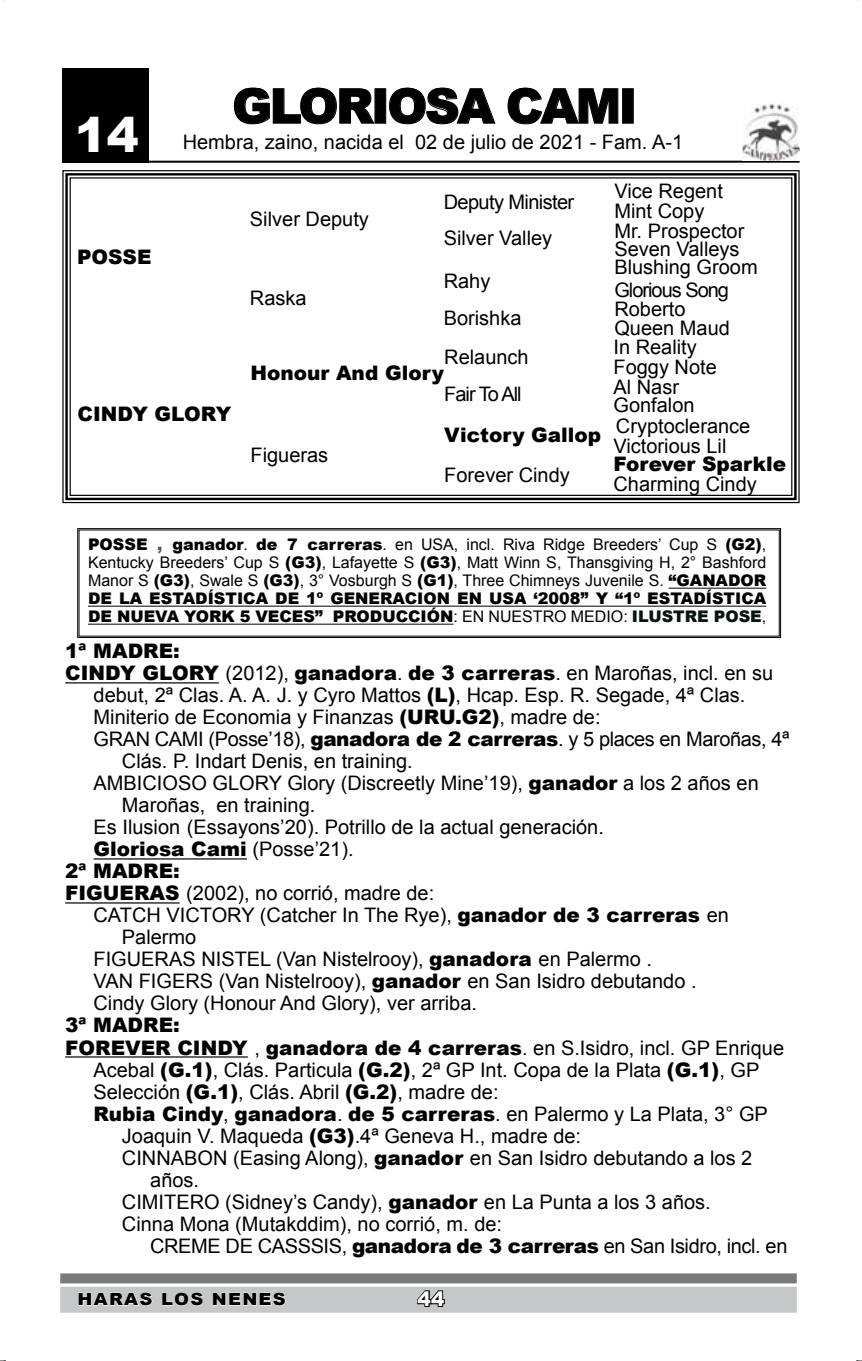
<style>
.page{position:relative;width:862px;height:1361px;background:#fff}
.page>*{position:absolute;margin:0;border:0;box-sizing:border-box;transform-origin:0 0}
.t1{font:900 48px "Arial";letter-spacing:-.05em;color:#000}
.t2{font:900 48px "Arial";color:#fff}
.t3{font:20px "Arial";color:#000}
.t4{font:900 20px "Arial";color:#000}
.t5{font:20px "Arial";letter-spacing:-.02em;color:#000}
.t6{font:20px "Arial";letter-spacing:-.05em;color:#000}
.t7{font:20px "Arial";letter-spacing:-.03em;color:#000}
.t8{font:900 20px "Arial";color:#fff}
.t9{font:900 16.8px "Arial";letter-spacing:.07em;color:#000;scale:1.08 1}
.t10{font:16px/18px "Arial";color:#000;text-align:justify}
.s1{font-weight:900}
.s2{font-weight:900;color:#58585a}
.s3{font-weight:900;color:#061414}
.s4{color:#061414}
.s5{font-weight:400}
</style>
<div class="page">
<div style="left:60px;top:1273px;width:737px;height:10px;background:#797a7c"></div>
<div style="left:60px;top:1286px;width:737px;height:26px;background:#c6c7c9"></div>
<div style="left:62px;top:68px;width:87px;height:94px;background:#000"></div>
<svg style="left:62px;top:170px;width:738px;height:334px"></svg>
<div style="left:65px;top:173px;width:731px;height:327px;border:2px solid #000"></div>
<hr style="left:62px;top:161px;width:737px;height:2px;background:#000">
<svg style="left:233px;top:87px;width:142px;height:38px"></svg>
<div style="left:375px;top:89px;width:11px;height:34px;border:1px solid #000"></div>
<svg style="left:389px;top:87px;width:107px;height:38px"></svg>
<svg style="left:507px;top:87px;width:112px;height:38px"></svg>
<div style="left:622px;top:89px;width:11px;height:34px;border:1px solid #000"></div>
<hr style="left:65px;top:682px;width:154px;height:1px;background:#000">
<hr style="left:94px;top:858px;width:153px;height:1px;background:#000">
<hr style="left:65px;top:902px;width:115px;height:1px;background:#000">
<hr style="left:65px;top:1056px;width:183px;height:1px;background:#000">
<svg style="left:417px;top:1290px;width:28px;height:17px"></svg>
<svg style="left:78px;top:1292px;width:75px;height:14px"></svg>
<svg style="left:162px;top:1292px;width:41px;height:14px"></svg>
<svg style="left:212px;top:1292px;width:74px;height:14px"></svg>
<svg style="left:77px;top:528px;width:704px;height:110px"></svg>
<img style="left:742px;top:104px;width:57px;height:57px">
<hr style="left:668px;top:588px;width:98px;height:1px;background:#000">
<hr style="left:88px;top:606px;width:678px;height:1px;background:#000">
<hr style="left:88px;top:624px;width:245px;height:1px;background:#000">
<hr style="left:333px;top:624px;width:120px;height:1px;background:#000">
<h1 class="t2" style="left:75px;top:100px;width:66px">14</h1>
<p class="t4" style="left:77px;top:242px;width:76px">POSSE</p>
<h1 class="t1" style="left:232px;top:71px;width:407px">GLORIOSA CAMI</h1>
<p class="t3" style="left:183px;top:129px;width:502px">Hembra, zaino, nacida el 02 de julio de 2021 - Fam. A-1</p>
<p class="t3" style="left:250px;top:206px;width:120px">Silver Deputy</p>
<p class="t3" style="left:250px;top:285px;width:58px">Raska</p>
<p class="t7" style="left:444px;top:189px;width:132px">Deputy Minister</p>
<p class="t3" style="left:444px;top:225px;width:110px">Silver Valley</p>
<p class="t3" style="left:444px;top:268px;width:48px">Rahy</p>
<p class="t3" style="left:444px;top:305px;width:79px">Borishka</p>
<p class="t3" style="left:614px;top:178px;width:110px">Vice Regent</p>
<p class="t3" style="left:614px;top:198px;width:92px">Mint Copy</p>
<p class="t3" style="left:614px;top:218px;width:132px">Mr. Prospector</p>
<p class="t3" style="left:614px;top:236px;width:127px">Seven Valleys</p>
<p class="t3" style="left:614px;top:254px;width:145px">Blushing Groom</p>
<p class="t6" style="left:614px;top:276px;width:116px">Glorious Song</p>
<p class="t3" style="left:614px;top:295px;width:73px">Roberto</p>
<p class="t3" style="left:614px;top:314px;width:117px">Queen Maud</p>
<p class="t4" style="left:78px;top:399px;width:155px">CINDY GLORY</p>
<p class="t3" style="left:444px;top:343px;width:86px">Relaunch</p>
<p class="t4" style="left:250px;top:359px;width:195px">Honour And Glory</p>
<p class="t3" style="left:250px;top:442px;width:79px">Figueras</p>
<p class="t6" style="left:444px;top:381px;width:79px">Fair To All</p>
<p class="t4" style="left:444px;top:421px;width:159px">Victory Gallop</p>
<p class="t3" style="left:444px;top:462px;width:127px">Forever Cindy</p>
<p class="t3" style="left:613px;top:334px;width:85px">In Reality</p>
<p class="t3" style="left:613px;top:354px;width:105px">Foggy Note</p>
<p class="t3" style="left:613px;top:374px;width:67px">Al Nasr</p>
<p class="t3" style="left:613px;top:392px;width:83px">Gonfalon</p>
<p class="t3" style="left:616px;top:413px;width:136px">Cryptoclerance</p>
<p class="t3" style="left:613px;top:432px;width:114px">Victorious Lil</p>
<p class="t4" style="left:613px;top:450px;width:174px">Forever Sparkle</p>
<p class="t3" style="left:613px;top:470px;width:145px">Charming Cindy</p>
<p class="t10" style="left:88px;top:536px;width:680px"><span class="s1">POSSE</span> <span class="s2">,</span> <span class="s1">ganador</span>. <span class="s1">de 7 carreras</span>. en USA, incl. Riva Ridge Breeders’ Cup S <span class="s1">(G2)</span>, Kentucky Breeders’ Cup S <span class="s1">(G3)</span>, Lafayette S <span class="s1">(G3)</span>, Matt Winn S, Thansgiving H, 2° Bashford Manor S <span class="s1">(G3)</span>, Swale S <span class="s1">(G3)</span>, 3° Vosburgh S <span class="s1">(G1)</span>, Three Chimneys Juvenile S. <span class="s1">“GANADOR DE LA ESTADÍSTICA DE 1º GENERACION EN USA ‘2008” Y “1º ESTADÍSTICA DE NUEVA YORK 5 VECES” PRODUCCIÓN</span>: EN NUESTRO MEDIO: <span class="s3">ILUSTRE POSE</span><span class="s4">,</span></p>
<p class="t4" style="left:65px;top:637px;width:116px">1ª MADRE:</p>
<p class="t4" style="left:65px;top:659px;width:709px">CINDY GLORY <span class="s5">(2012),</span> ganadora<span class="s5">.</span> de 3 carreras<span class="s5">. en Maroñas, incl. en su</span></p>
<p class="t3" style="left:94px;top:682px;width:653px">debut, 2ª Clas. A. A. J. y Cyro Mattos <span class="s1">(L)</span>, Hcap. Esp. R. Segade, 4ª Clas.</p>
<p class="t3" style="left:94px;top:704px;width:508px">Miniterio de Economia y Finanzas <span class="s1">(URU.G2)</span>, madre de:</p>
<p class="t5" style="left:94px;top:726px;width:697px">GRAN CAMI (Posse’18), <span class="s1">ganadora de 2 carreras</span>. y 5 places en Maroñas, 4ª</p>
<p class="t3" style="left:122px;top:748px;width:292px">Clás. P. Indart Denis, en training.</p>
<p class="t3" style="left:94px;top:770px;width:667px">AMBICIOSO GLORY Glory (Discreetly Mine’19), <span class="s1">ganador</span> a los 2 años en</p>
<p class="t3" style="left:122px;top:792px;width:195px">Maroñas, en training.</p>
<p class="t3" style="left:94px;top:814px;width:512px">Es Ilusion (Essayons’20). Potrillo de la actual generación.</p>
<p class="t4" style="left:93px;top:835px;width:262px">Gloriosa Cami <span class="s5">(Posse’21).</span></p>
<p class="t4" style="left:65px;top:857px;width:116px">2ª MADRE:</p>
<p class="t3" style="left:65px;top:880px;width:370px"><span class="s1">FIGUERAS</span> (2002), no corrió, madre de:</p>
<p class="t3" style="left:93px;top:902px;width:637px">CATCH VICTORY (Catcher In The Rye), <span class="s1">ganador de 3 carreras</span> en</p>
<p class="t3" style="left:122px;top:924px;width:76px">Palermo</p>
<p class="t3" style="left:93px;top:946px;width:560px">FIGUERAS NISTEL (Van Nistelrooy), <span class="s1">ganadora</span> en Palermo .</p>
<p class="t3" style="left:93px;top:968px;width:604px">VAN FIGERS (Van Nistelrooy), <span class="s1">ganador</span> en San Isidro debutando .</p>
<p class="t3" style="left:93px;top:990px;width:385px">Cindy Glory (Honour And Glory), ver arriba.</p>
<p class="t4" style="left:65px;top:1011px;width:116px">3ª MADRE:</p>
<p class="t4" style="left:65px;top:1033px;width:720px">FOREVER CINDY <span class="s5">,</span> ganadora de 4 carreras<span class="s5">. en S.Isidro, incl. GP Enrique</span></p>
<p class="t3" style="left:93px;top:1056px;width:667px">Acebal <span class="s1">(G.1)</span>, Clás. Particula <span class="s1">(G.2)</span>, 2ª GP Int. Copa de la Plata <span class="s1">(G.1)</span>, GP</p>
<p class="t3" style="left:93px;top:1078px;width:406px">Selección <span class="s1">(G.1)</span>, Clás. Abril <span class="s1">(G.2)</span>, madre de:</p>
<p class="t4" style="left:93px;top:1099px;width:676px">Rubia Cindy<span class="s5">,</span> ganadora<span class="s5">.</span> de 5 carreras<span class="s5">. en Palermo y La Plata, 3° GP</span></p>
<p class="t3" style="left:122px;top:1122px;width:461px">Joaquin V. Maqueda <span class="s1">(G3)</span>.4ª Geneva H., madre de:</p>
<p class="t3" style="left:122px;top:1144px;width:632px">CINNABON (Easing Along), <span class="s1">ganador</span> en San Isidro debutando a los 2</p>
<p class="t3" style="left:150px;top:1166px;width:50px">años.</p>
<p class="t3" style="left:122px;top:1188px;width:590px">CIMITERO (Sidney’s Candy), <span class="s1">ganador</span> en La Punta a los 3 años.</p>
<p class="t3" style="left:122px;top:1210px;width:382px">Cinna Mona (Mutakddim), no corrió, m. de:</p>
<p class="t5" style="left:150px;top:1232px;width:639px">CREME DE CASSSIS, <span class="s1">ganadora de 3 carreras</span> en San Isidro, incl. en</p>
<p class="t9" style="left:78px;top:1287px;width:194px">HARAS LOS NENES</p>
<p class="t8" style="left:418px;top:1284px;width:28px">44</p>
</div>
